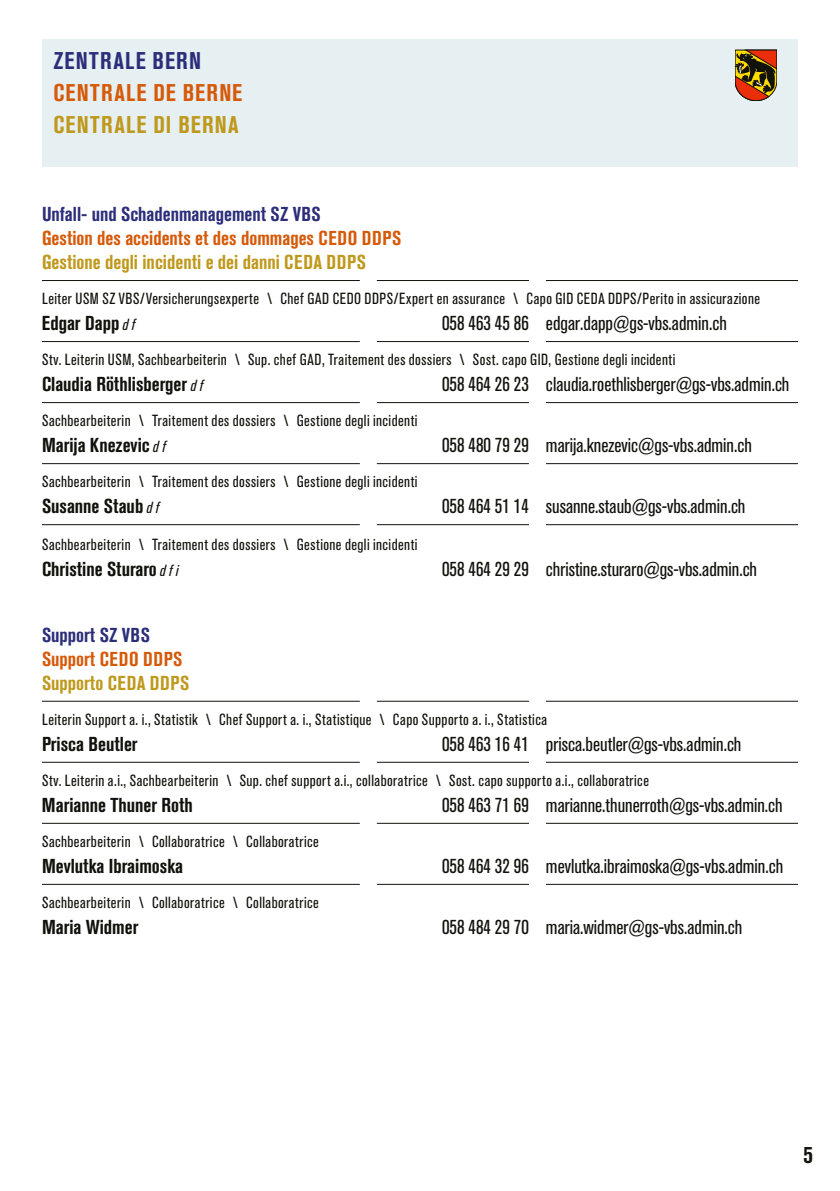
<style>
.page{position:relative;width:840px;height:1191px;background:#fff}
.page>*{position:absolute;margin:0;border:0;box-sizing:border-box;transform-origin:0 0}
.Haupt-Rubriktitel{font:700 condensed 24px "Akzidenz Grotesk Pro";letter-spacing:.055em;color:#d55a09}
.Haupt-Rubriktitel-2{font:700 condensed 24px "Akzidenz Grotesk Pro";letter-spacing:.055em;color:#bf991d}
.Haupt-Rubriktitel-3{font:700 condensed 24px "Akzidenz Grotesk Pro";letter-spacing:.055em;color:#2c2e7a}
.t1{font:700 condensed 24px "Akzidenz Grotesk Pro";color:#12120d}
.ZEM_Standard_deutsch{font:condensed 20px "Akzidenz Grotesk Pro";color:#12120d}
.ZEM_Standard_deutsch-2{font:700 condensed 20px "Akzidenz Grotesk Pro";color:#12120d}
.ZEM_Standard_deutsch-3{font:700 condensed 20px "Akzidenz Grotesk Pro";color:#d55a09}
.ZEM_Standard_deutsch-4{font:700 condensed 20px "Akzidenz Grotesk Pro";color:#bf991d}
.ZEM_Standard_deutsch-5{font:700 condensed 20px "Akzidenz Grotesk Pro";color:#2c2e7a}
.ZEM_Standard_deutsch-6{font:condensed 16px "Akzidenz Grotesk Pro";letter-spacing:.03em;color:#12120d}
.s1{font-weight:400;font-style:italic;font-size:16px}
</style>
<div class="page">
<div style="left:42px;top:40px;width:755px;height:127px;background:#e6eff1"></div>
<hr style="left:42px;top:341px;width:317px;height:1px;background:#12120d">
<hr style="left:376px;top:341px;width:152px;height:1px;background:#12120d">
<hr style="left:545px;top:341px;width:252px;height:1px;background:#12120d">
<hr style="left:42px;top:402px;width:317px;height:1px;background:#12120d">
<hr style="left:376px;top:402px;width:152px;height:1px;background:#12120d">
<hr style="left:545px;top:402px;width:252px;height:1px;background:#12120d">
<hr style="left:42px;top:463px;width:317px;height:1px;background:#12120d">
<hr style="left:376px;top:463px;width:152px;height:1px;background:#12120d">
<hr style="left:545px;top:463px;width:252px;height:1px;background:#12120d">
<hr style="left:42px;top:524px;width:317px;height:1px;background:#12120d">
<hr style="left:376px;top:524px;width:152px;height:1px;background:#12120d">
<hr style="left:545px;top:524px;width:252px;height:1px;background:#12120d">
<hr style="left:42px;top:701px;width:317px;height:1px;background:#12120d">
<hr style="left:376px;top:701px;width:152px;height:1px;background:#12120d">
<hr style="left:545px;top:701px;width:252px;height:1px;background:#12120d">
<hr style="left:42px;top:762px;width:317px;height:1px;background:#12120d">
<hr style="left:376px;top:762px;width:152px;height:1px;background:#12120d">
<hr style="left:545px;top:762px;width:252px;height:1px;background:#12120d">
<hr style="left:42px;top:823px;width:317px;height:1px;background:#12120d">
<hr style="left:376px;top:823px;width:152px;height:1px;background:#12120d">
<hr style="left:545px;top:823px;width:252px;height:1px;background:#12120d">
<hr style="left:42px;top:884px;width:317px;height:1px;background:#12120d">
<hr style="left:376px;top:884px;width:152px;height:1px;background:#12120d">
<hr style="left:545px;top:884px;width:252px;height:1px;background:#12120d">
<hr style="left:42px;top:280px;width:317px;height:1px;background:#12120d">
<hr style="left:376px;top:280px;width:152px;height:1px;background:#12120d">
<hr style="left:545px;top:280px;width:252px;height:1px;background:#12120d">
<svg style="left:734px;top:50px;width:42px;height:51px;background:#915820"></svg>
<p class="Haupt-Rubriktitel-3" style="left:53px;top:45px;width:149px">ZENTRALE BERN</p>
<p class="Haupt-Rubriktitel" style="left:53px;top:77px;width:190px">CENTRALE DE BERNE</p>
<p class="Haupt-Rubriktitel-2" style="left:53px;top:109px;width:187px">CENTRALE DI BERNA</p>
<p class="ZEM_Standard_deutsch-5" style="left:42px;top:201px;width:280px">Unfall- und Schadenmanagement SZ VBS</p>
<p class="ZEM_Standard_deutsch-3" style="left:42px;top:225px;width:360px">Gestion des accidents et des dommages CEDO DDPS</p>
<p class="ZEM_Standard_deutsch-4" style="left:42px;top:249px;width:325px">Gestione degli incidenti e dei danni CEDA DDPS</p>
<p class="ZEM_Standard_deutsch-6" style="left:42px;top:288px;width:719px">Leiter USM SZ VBS/Versicherungsexperte \ Chef GAD CEDO DDPS/Expert en assurance \ Capo GID CEDA DDPS/Perito in assicurazione</p>
<p class="ZEM_Standard_deutsch-2" style="left:42px;top:310px;width:95px">Edgar Dapp <span class="s1">d f</span></p>
<p class="ZEM_Standard_deutsch" style="left:442px;top:310px;width:88px">058 463 45 86</p>
<p class="ZEM_Standard_deutsch" style="left:545px;top:310px;width:182px">edgar.dapp@gs-vbs.admin.ch</p>
<p class="ZEM_Standard_deutsch-6" style="left:42px;top:349px;width:634px">Stv. Leiterin USM, Sachbearbeiterin \ Sup. chef GAD, Traitement des dossiers \ Sost. capo GID, Gestione degli incidenti</p>
<p class="ZEM_Standard_deutsch-2" style="left:42px;top:371px;width:162px">Claudia Röthlisberger <span class="s1">d f</span></p>
<p class="ZEM_Standard_deutsch" style="left:442px;top:371px;width:88px">058 464 26 23</p>
<p class="ZEM_Standard_deutsch" style="left:545px;top:371px;width:245px">claudia.roethlisberger@gs-vbs.admin.ch</p>
<p class="ZEM_Standard_deutsch-6" style="left:42px;top:410px;width:377px">Sachbearbeiterin \ Traitement des dossiers \ Gestione degli incidenti</p>
<p class="ZEM_Standard_deutsch-2" style="left:42px;top:432px;width:125px">Marija Knezevic <span class="s1">d f</span></p>
<p class="ZEM_Standard_deutsch" style="left:442px;top:432px;width:88px">058 480 79 29</p>
<p class="ZEM_Standard_deutsch" style="left:545px;top:432px;width:207px">marija.knezevic@gs-vbs.admin.ch</p>
<p class="ZEM_Standard_deutsch-6" style="left:42px;top:471px;width:377px">Sachbearbeiterin \ Traitement des dossiers \ Gestione degli incidenti</p>
<p class="ZEM_Standard_deutsch-2" style="left:42px;top:493px;width:118px">Susanne Staub <span class="s1">d f</span></p>
<p class="ZEM_Standard_deutsch" style="left:442px;top:493px;width:88px">058 464 51 14</p>
<p class="ZEM_Standard_deutsch" style="left:545px;top:493px;width:201px">susanne.staub@gs-vbs.admin.ch</p>
<p class="ZEM_Standard_deutsch-6" style="left:42px;top:534px;width:377px">Sachbearbeiterin \ Traitement des dossiers \ Gestione degli incidenti</p>
<p class="ZEM_Standard_deutsch-2" style="left:42px;top:556px;width:138px">Christine Sturaro <span class="s1">d f i</span></p>
<p class="ZEM_Standard_deutsch" style="left:442px;top:556px;width:88px">058 464 29 29</p>
<p class="ZEM_Standard_deutsch" style="left:545px;top:556px;width:212px">christine.sturaro@gs-vbs.admin.ch</p>
<p class="ZEM_Standard_deutsch-5" style="left:42px;top:622px;width:109px">Support SZ VBS</p>
<p class="ZEM_Standard_deutsch-3" style="left:42px;top:646px;width:142px">Support CEDO DDPS</p>
<p class="ZEM_Standard_deutsch-4" style="left:42px;top:670px;width:149px">Supporto CEDA DDPS</p>
<p class="ZEM_Standard_deutsch-6" style="left:42px;top:708px;width:506px">Leiterin Support a. i., Statistik \ Chef Support a. i., Statistique \ Capo Supporto a. i., Statistica</p>
<p class="ZEM_Standard_deutsch-2" style="left:42px;top:731px;width:97px">Prisca Beutler</p>
<p class="ZEM_Standard_deutsch" style="left:442px;top:731px;width:88px">058 463 16 41</p>
<p class="ZEM_Standard_deutsch" style="left:545px;top:731px;width:197px">prisca.beutler@gs-vbs.admin.ch</p>
<p class="ZEM_Standard_deutsch-6" style="left:42px;top:769px;width:608px">Stv. Leiterin a.i., Sachbearbeiterin \ Sup. chef support a.i., collaboratrice \ Sost. capo supporto a.i., collaboratrice</p>
<p class="ZEM_Standard_deutsch-2" style="left:42px;top:792px;width:152px">Marianne Thuner Roth</p>
<p class="ZEM_Standard_deutsch" style="left:442px;top:792px;width:88px">058 463 71 69</p>
<p class="ZEM_Standard_deutsch" style="left:545px;top:792px;width:238px">marianne.thunerroth@gs-vbs.admin.ch</p>
<p class="ZEM_Standard_deutsch-6" style="left:42px;top:830px;width:278px">Sachbearbeiterin \ Collaboratrice \ Collaboratrice</p>
<p class="ZEM_Standard_deutsch-2" style="left:42px;top:853px;width:143px">Mevlutka Ibraimoska</p>
<p class="ZEM_Standard_deutsch" style="left:442px;top:853px;width:88px">058 464 32 96</p>
<p class="ZEM_Standard_deutsch" style="left:545px;top:853px;width:238px">mevlutka.ibraimoska@gs-vbs.admin.ch</p>
<p class="ZEM_Standard_deutsch-6" style="left:42px;top:891px;width:278px">Sachbearbeiterin \ Collaboratrice \ Collaboratrice</p>
<p class="ZEM_Standard_deutsch-2" style="left:42px;top:914px;width:98px">Maria Widmer</p>
<p class="ZEM_Standard_deutsch" style="left:442px;top:914px;width:88px">058 484 29 70</p>
<p class="ZEM_Standard_deutsch" style="left:545px;top:914px;width:198px">maria.widmer@gs-vbs.admin.ch</p>
<h1 class="t1" style="left:803px;top:1138px;width:10px">5</h1>
</div>
